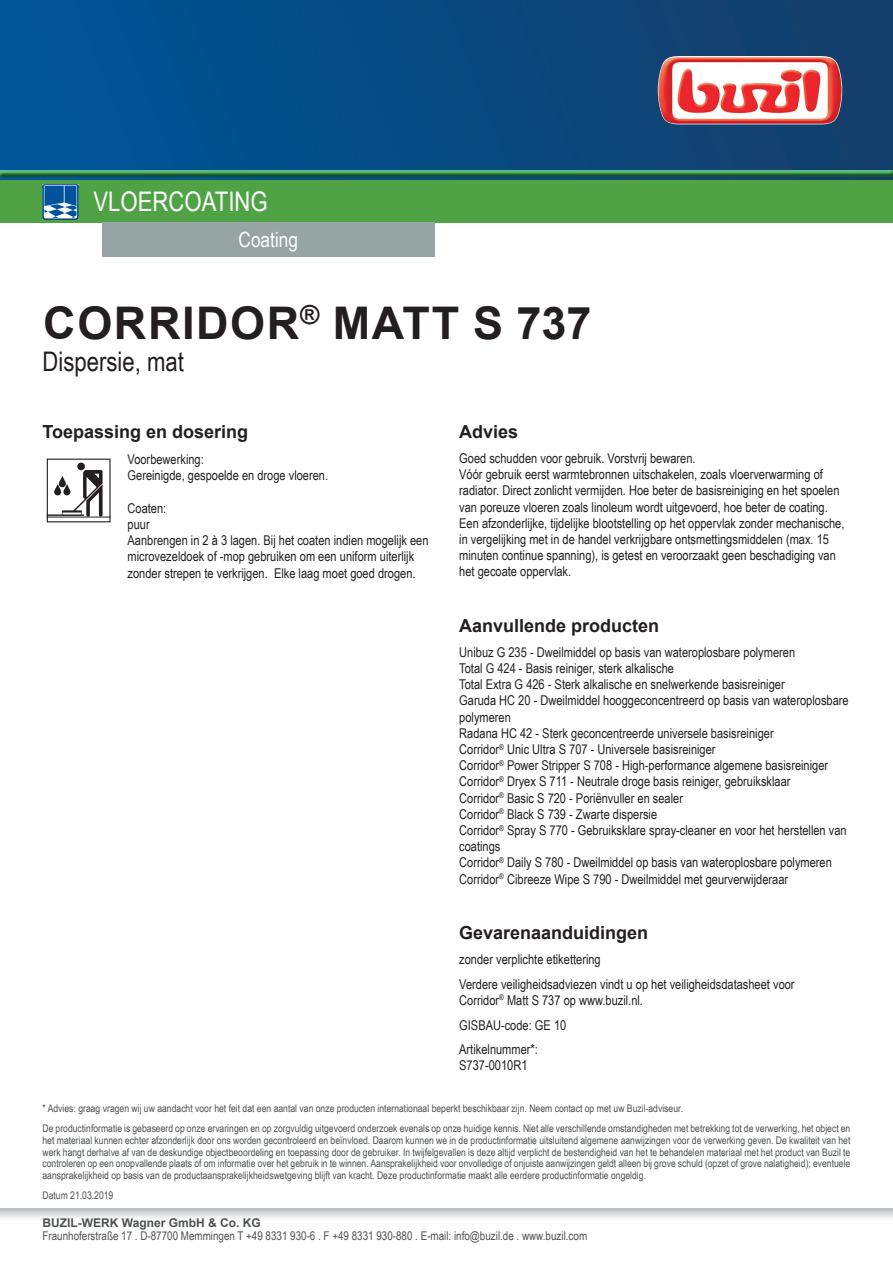
<style>
.page{position:relative;width:893px;height:1263px;background:#fff}
.page>*{position:absolute;margin:0;border:0;box-sizing:border-box;transform-origin:0 0}
.t1{font:700 45px "Arial";letter-spacing:.035em;color:#231f20}
.t2{font:27px "Arial Narrow";color:#231f20}
.t3{font:27px "Arial Narrow";color:#fff}
.t4{font:21px "Arial Narrow";color:#fff}
.t5{font:700 18px "Arial";color:#231f20}
.t6{font:13.5px/16.2px "Arial Narrow";color:#231f20}
.t7{font:12px "Arial Narrow";color:#4e5151}
.t8{font:700 12px "Arial";color:#4e5151}
.t9{font:10.5px/11.7px "Arial Narrow";color:#4d5152}
</style>
<div class="page">
<svg style="left:0;top:1209px;width:893px;height:9px;background:#d9dadc"></svg>
<svg style="left:47px;top:459px;width:64px;height:63px"></svg>
<div style="left:0;top:0;width:893px;height:180px;background:linear-gradient(to right,#00569a,#143e69)"></div>
<img style="left:658px;top:56px;width:184px;height:68px">
<hr style="left:0;top:0;width:1px;height:180px;background:#015599">
<div style="left:0;top:169px;width:893px;height:8px;background:#015599;opacity:.75"></div>
<div style="left:0;top:180px;width:893px;height:43px;background:#4fa345"></div>
<img style="left:43px;top:184px;width:35px;height:36px">
<svg style="left:44px;top:185px;width:35px;height:33px"></svg>
<div style="left:102px;top:223px;width:333px;height:34px;background:#96a5a4"></div>
<h2 class="t3" style="left:94px;top:182px;width:176px">VLOERCOATING</h2>
<h3 class="t4" style="left:239px;top:225px;width:61px">Coating</h3>
<h1 class="t1" style="left:43px;top:291px;width:550px">CORRIDOR<sup>®</sup> MATT S 737</h1>
<h2 class="t2" style="left:43px;top:342px;width:143px">Dispersie, mat</h2>
<h3 class="t5" style="left:43px;top:419px;width:207px">Toepassing en dosering</h3>
<p class="t6" style="left:128px;top:451px;width:202px">Voorbewerking:<br>Gereinigde, gespoelde en droge vloeren.</p>
<p class="t6" style="left:128px;top:499px;width:302px">Coaten:<br>puur<br>Aanbrengen in 2 à 3 lagen. Bij het coaten indien mogelijk een microvezeldoek of -mop gebruiken om een uniform uiterlijk zonder strepen te verkrijgen. Elke laag moet goed drogen.</p>
<h3 class="t5" style="left:459px;top:419px;width:61px">Advies</h3>
<p class="t6" style="left:459px;top:450px;width:387px">Goed schudden voor gebruik. Vorstvrij bewaren.<br>Vóór gebruik eerst warmtebronnen uitschakelen, zoals vloerverwarming of radiator. Direct zonlicht vermijden. Hoe beter de basisreiniging en het spoelen van poreuze vloeren zoals linoleum wordt uitgevoerd, hoe beter de coating.<br>Een afzonderlijke, tijdelijke blootstelling op het oppervlak zonder mechanische, in vergelijking met in de handel verkrijgbare ontsmettingsmiddelen (max. 15 minuten continue spanning), is getest en veroorzaakt geen beschadiging van het gecoate oppervlak.</p>
<h3 class="t5" style="left:459px;top:613px;width:202px">Aanvullende producten</h3>
<p class="t6" style="left:459px;top:643px;width:391px">Unibuz G 235 - Dweilmiddel op basis van wateroplosbare polymeren<br>Total G 424 - Basis reiniger, sterk alkalische<br>Total Extra G 426 - Sterk alkalische en snelwerkende basisreiniger<br>Garuda HC 20 - Dweilmiddel hooggeconcentreerd op basis van wateroplosbare polymeren<br>Radana HC 42 - Sterk geconcentreerde universele basisreiniger<br>Corridor<sup>®</sup> Unic Ultra S 707 - Universele basisreiniger<br>Corridor<sup>®</sup> Power Stripper S 708 - High-performance algemene basisreiniger Corridor<sup>®</sup> Dryex S 711 - Neutrale droge basis reiniger, gebruiksklaar<br>Corridor<sup>®</sup> Basic S 720 - Poriënvuller en sealer<br>Corridor<sup>®</sup> Black S 739 - Zwarte dispersie<br>Corridor<sup>®</sup> Spray S 770 - Gebruiksklare spray-cleaner en voor het herstellen van coatings<br>Corridor<sup>®</sup> Daily S 780 - Dweilmiddel op basis van wateroplosbare polymeren Corridor<sup>®</sup> Cibreeze Wipe S 790 - Dweilmiddel met geurverwijderaar</p>
<h3 class="t5" style="left:459px;top:920px;width:191px">Gevarenaanduidingen</h3>
<p class="t6" style="left:459px;top:946px;width:337px;line-height:24.8px">zonder verplichte etikettering<br>Verdere veiligheidsadviezen vindt u op het veiligheidsdatasheet voor</p>
<p class="t6" style="left:459px;top:987px;width:185px;line-height:24.8px">Corridor<sup>®</sup> Matt S 737 op www.buzil.nl.<br>GISBAU-code: GE 10<br>Artikelnummer*:</p>
<p class="t6" style="left:459px;top:1057px;width:70px">S737-0010R1</p>
<p class="t9" style="left:43px;top:1098px;width:809px;line-height:20.2px">* Advies: graag vragen wij uw aandacht voor het feit dat een aantal van onze producten internationaal beperkt beschikbaar zijn. Neem contact op met uw Buzil-adviseur.<br>De productinformatie is gebaseerd op onze ervaringen en op zorgvuldig uitgevoerd onderzoek evenals op onze huidige kennis. Niet alle verschillende omstandigheden met betrekking tot de verwerking, het object en</p>
<p class="t9" style="left:43px;top:1134px;width:809px;text-align:justify">het materiaal kunnen echter afzonderlijk door ons worden gecontroleerd en beïnvloed. Daarom kunnen we in de productinformatie uitsluitend algemene aanwijzingen voor de verwerking geven. De kwaliteit van het werk hangt derhalve af van de deskundige objectbeoordeling en toepassing door de gebruiker. In twijfelgevallen is deze altijd verplicht de bestendigheid van het te behandelen materiaal met het product van Buzil te controleren op een onopvallende plaats of om informatie over het gebruik in te winnen. Aansprakelijkheid voor onvolledige of onjuiste aanwijzingen geldt alleen bij grove schuld (opzet of grove nalatigheid); eventuele aansprakelijkheid op basis van de productaansprakelijkheidswetgeving blijft van kracht. Deze productinformatie maakt alle eerdere productinformatie ongeldig.</p>
<p class="t9" style="left:43px;top:1189px;width:72px">Datum 21.03.2019</p>
<p class="t8" style="left:43px;top:1214px;width:220px">BUZIL-WERK Wagner GmbH &amp; Co. KG</p>
<p class="t7" style="left:43px;top:1227px;width:546px">Fraunhoferstraße 17 . D-87700 Memmingen T +49 8331 930-6 . F +49 8331 930-880 . E-mail: info@buzil.de . www.buzil.com</p>
</div>
